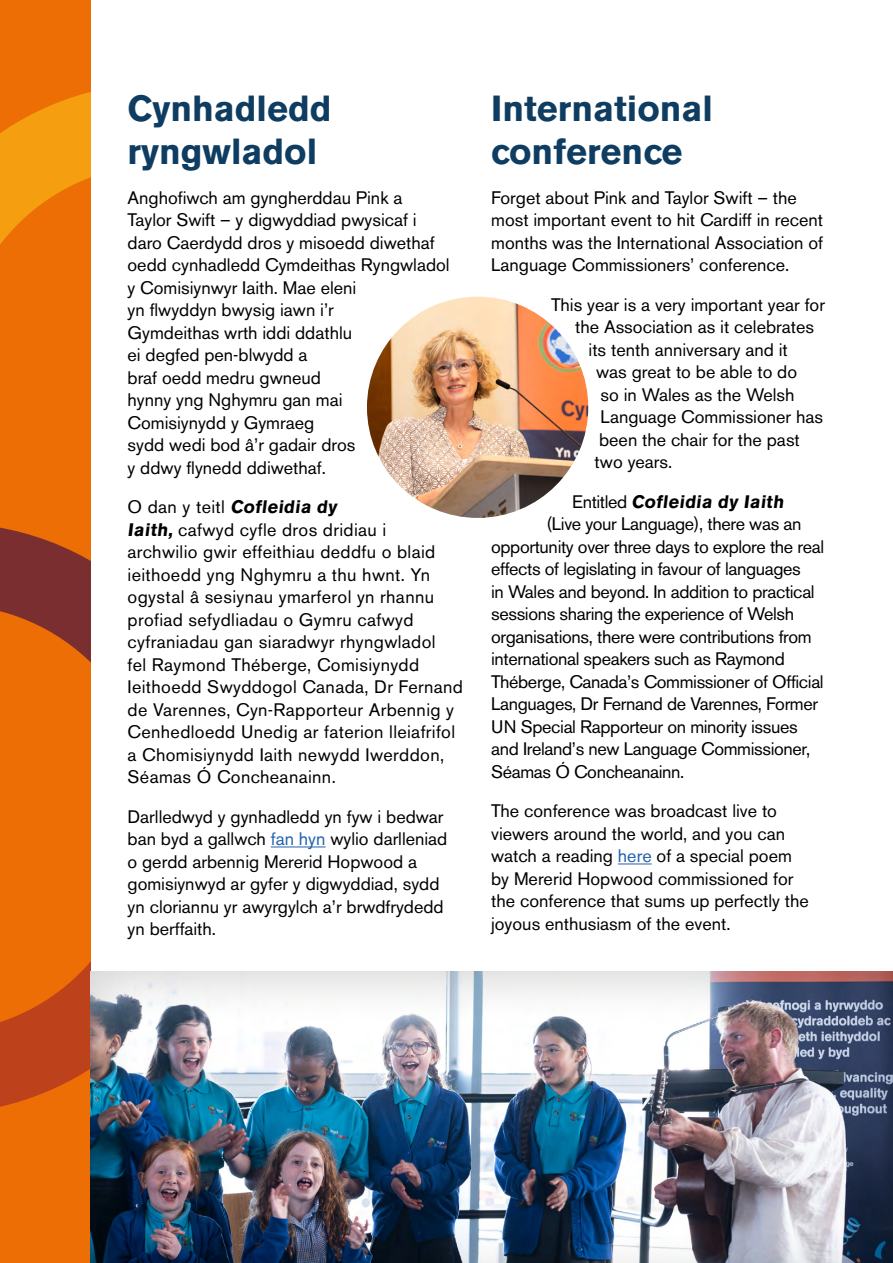
<style>
.page{position:relative;width:893px;height:1263px;background:#fff}
.page>*{position:absolute;margin:0;border:0;box-sizing:border-box;transform-origin:0 0}
.t1{font:700 36px/43.5px "Akzidenz Grotesk BE";color:#0f3d61}
.t2{font:18px/22.5px "Akzidenz Grotesk BE";color:#000}
.t3{font:18px "Akzidenz Grotesk BE";letter-spacing:-.02em;color:#000}
.t4{font:18px/22.5px "Akzidenz Grotesk BE";letter-spacing:.02em;color:#000}
.t5{font:700 18px "Akzidenz Grotesk BE";color:#000}
.s1{font-weight:700}
.s2{color:#2362ad}
.s3{font-weight:400}
</style>
<div class="page">
<hr style="left:892px;top:0;width:1px;height:1263px;background:#0f3d5e">
<div style="left:0;top:0;width:91px;height:1263px;background:#ed6e05"></div>
<svg style="left:0;top:92px;width:91px;height:152px"></svg>
<svg style="left:0;top:527px;width:91px;height:580px"></svg>
<hr style="left:271px;top:846px;width:55px;height:1px;background:#2362ad">
<div style="left:78px;top:960px;width:815px;height:303px;background:#000;opacity:.17"></div>
<img style="left:367px;top:297px;width:221px;height:221px;border-radius:111px">
<hr style="left:618px;top:863px;width:34px;height:1px;background:#2362ad">
<h1 class="t1" style="left:128px;top:87px;width:205px">Cynhadledd ryngwladol</h1>
<p class="t2" style="left:128px;top:186px;width:324px">Anghofiwch am gyngherddau Pink a<br>Taylor Swift – y digwyddiad pwysicaf i daro Caerdydd dros y misoedd diwethaf oedd cynhadledd Cymdeithas Ryngwladol y Comisiynwyr Iaith. Mae eleni<br>yn flwyddyn bwysig iawn i’r<br>Gymdeithas wrth iddi ddathlu<br>ei degfed pen-blwydd a<br>braf oedd medru gwneud<br>hynny yng Nghymru gan mai<br>Comisiynydd y Gymraeg<br>sydd wedi bod â’r gadair dros<br>y ddwy flynedd ddiwethaf.</p>
<p class="t4" style="left:128px;top:496px;width:337px">O dan y teitl <span class="s1">Cofleidia dy<br>Iaith,</span> cafwyd cyfle dros dridiau i<br>archwilio gwir effeithiau deddfu o blaid ieithoedd yng Nghymru a thu hwnt. Yn ogystal â sesiynau ymarferol yn rhannu profiad sefydliadau o Gymru cafwyd cyfraniadau gan siaradwyr rhyngwladol<br>fel Raymond Théberge, Comisiynydd Ieithoedd Swyddogol Canada, Dr Fernand de Varennes, Cyn-Rapporteur Arbennig y Cenhedloedd Unedig ar faterion lleiafrifol a Chomisiynydd Iaith newydd Iwerddon, Séamas Ó Concheanainn.</p>
<p class="t2" style="left:128px;top:805px;width:321px">Darlledwyd y gynhadledd yn fyw i bedwar ban byd a gallwch <span class="s2">fan hyn</span> wylio darlleniad o gerdd arbennig Mererid Hopwood a gomisiynwyd ar gyfer y digwyddiad, sydd yn cloriannu yr awyrgylch a’r brwdfrydedd yn berffaith.</p>
<h1 class="t1" style="left:491px;top:87px;width:223px">International conference</h1>
<p class="t2" style="left:491px;top:186px;width:333px">Forget about Pink and Taylor Swift – the most important event to hit Cardiff in recent months was the International Association of Language Commissioners’ conference.</p>
<p class="t2" style="left:551px;top:293px;width:275px">This year is a very important year for</p>
<p class="t2" style="left:575px;top:316px;width:240px">the Association as it celebrates</p>
<p class="t2" style="left:589px;top:338px;width:201px">its tenth anniversary and it</p>
<p class="t2" style="left:596px;top:361px;width:203px">was great to be able to do</p>
<p class="t2" style="left:601px;top:383px;width:195px">so in Wales as the Welsh</p>
<p class="t2" style="left:601px;top:406px;width:224px">Language Commissioner has</p>
<p class="t2" style="left:599px;top:428px;width:202px">been the chair for the past</p>
<p class="t2" style="left:595px;top:451px;width:79px">two years.</p>
<p class="t5" style="left:572px;top:491px;width:215px"><span class="s3">Entitled</span> Cofleidia dy Iaith</p>
<p class="t3" style="left:547px;top:513px;width:256px">(Live your Language), there was an</p>
<p class="t3" style="left:491px;top:536px;width:335px">opportunity over three days to explore the real</p>
<p class="t3" style="left:491px;top:558px;width:311px">effects of legislating in favour of languages</p>
<p class="t3" style="left:491px;top:581px;width:325px">in Wales and beyond. In addition to practical</p>
<p class="t3" style="left:491px;top:603px;width:304px">sessions sharing the experience of Welsh</p>
<p class="t3" style="left:491px;top:626px;width:322px">organisations, there were contributions from</p>
<p class="t3" style="left:491px;top:648px;width:295px">international speakers such as Raymond</p>
<p class="t3" style="left:491px;top:671px;width:334px">Théberge, Canada’s Commissioner of Official</p>
<p class="t3" style="left:491px;top:693px;width:328px">Languages, Dr Fernand de Varennes, Former</p>
<p class="t3" style="left:491px;top:716px;width:308px">UN Special Rapporteur on minority issues</p>
<p class="t3" style="left:491px;top:738px;width:320px">and Ireland’s new Language Commissioner,</p>
<p class="t3" style="left:491px;top:761px;width:195px">Séamas Ó Concheanainn.</p>
<p class="t2" style="left:491px;top:800px;width:319px">The conference was broadcast live to viewers around the world, and you can watch a reading <span class="s2">here</span> of a special poem by Mererid Hopwood commissioned for the conference that sums up perfectly the joyous enthusiasm of the event.</p>
</div>
